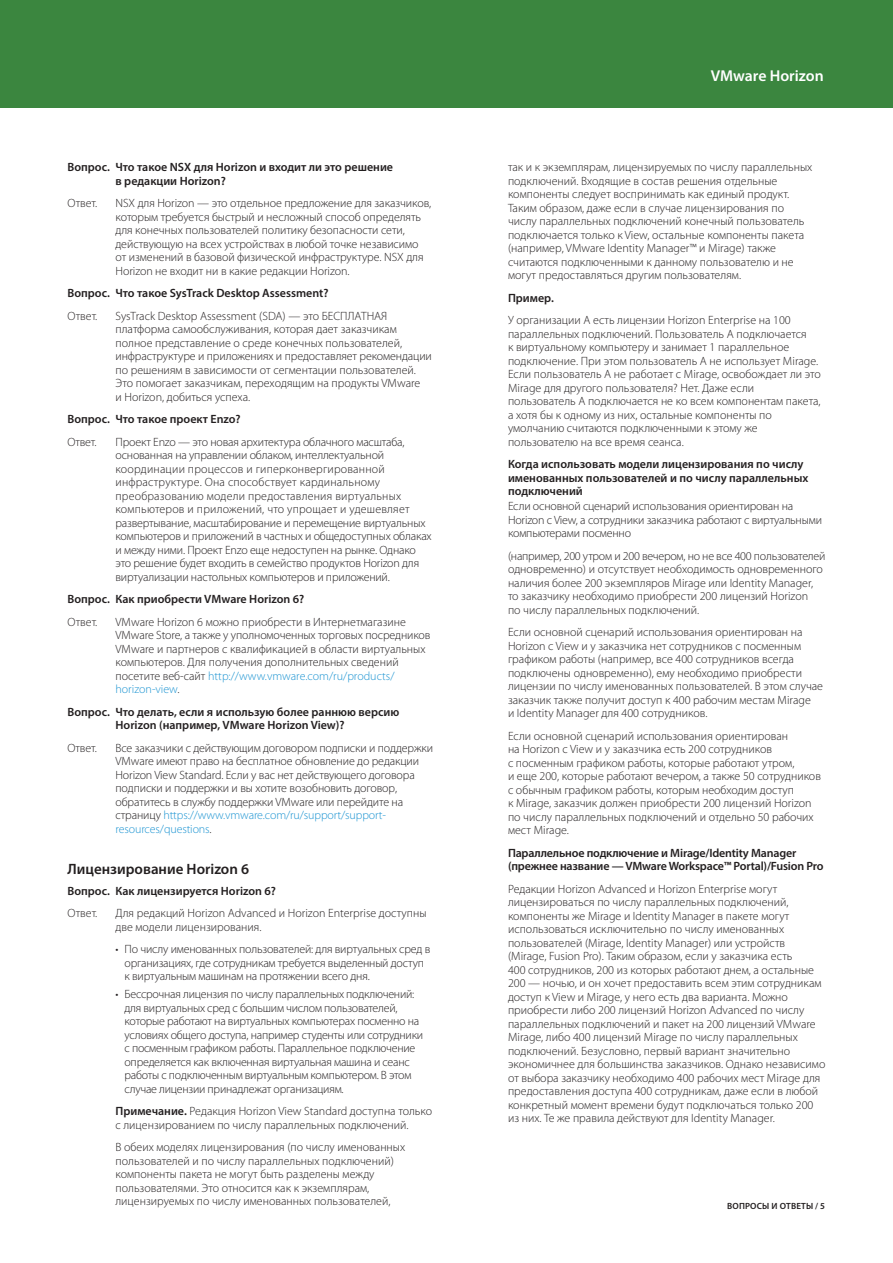
<style>
.page{position:relative;width:893px;height:1263px;background:#fff}
.page>*{position:absolute;margin:0;border:0;box-sizing:border-box;transform-origin:0 0}
.t1{font:600 15.75px "Myriad Pro";color:#fff}
._4a_Subhead_1{font:600 15px "Myriad Pro";color:#231f20}
._5a_Body_Answer{font:300 12px/13.5px "Myriad Pro";color:#231f20}
._5a_Body_Answer-2{font:300 12px/13.5px "Myriad Pro";letter-spacing:-.02em;color:#231f20}
._4b_Subhead_2_Questi{font:600 12px/13.5px "Myriad Pro";color:#231f20}
._5a_Body_Answer-3{font:600 12px/13.5px "Myriad Pro";letter-spacing:-.01em;color:#231f20}
._4b_Subhead_2_Answer{font:600 12px/13.5px "Myriad Pro";color:#231f20}
.t2{font:600 9px "Myriad Pro";letter-spacing:.02em;color:#231f20}
.s1{color:#1c94d2}
.s2{font-weight:600}
</style>
<div class="page">
<div style="left:0;top:0;width:893px;height:108px;background:#3b863f"></div>
<p class="_4b_Subhead_2_Questi" style="left:116px;top:160px;width:279px;text-indent:-48px">Вопрос. Что такое NSX для Horizon и входит ли это решение в редакции Horizon?</p>
<p class="_5a_Body_Answer" style="left:68px;top:196px;width:31px">Ответ.</p>
<p class="_5a_Body_Answer" style="left:116px;top:196px;width:317px">NSX для Horizon — это отдельное предложение для заказчиков, которым требуется быстрый и несложный способ определять для конечных пользователей политику безопасности сети, действующую на всех устройствах в любой точке независимо от изменений в базовой физической инфраструктуре. NSX для Horizon не входит ни в какие редакции Horizon.</p>
<p class="_4b_Subhead_2_Questi" style="left:68px;top:286px;width:263px">Вопрос. Что такое SysTrack Desktop Assessment?</p>
<p class="_5a_Body_Answer" style="left:68px;top:309px;width:31px">Ответ.</p>
<p class="_5a_Body_Answer" style="left:116px;top:309px;width:318px">SysTrack Desktop Assessment (SDA) — это БЕСПЛАТНАЯ платформа самообслуживания, которая дает заказчикам полное представление о среде конечных пользователей, инфраструктуре и приложениях и предоставляет рекомендации по решениям в зависимости от сегментации пользователей.<br>Это помогает заказчикам, переходящим на продукты VMware<br>и Horizon, добиться успеха.</p>
<p class="_4b_Subhead_2_Questi" style="left:68px;top:412px;width:175px">Вопрос. Что такое проект Enzo?</p>
<p class="_5a_Body_Answer" style="left:68px;top:435px;width:31px">Ответ.</p>
<p class="_5a_Body_Answer" style="left:116px;top:435px;width:318px">Проект Enzo — это новая архитектура облачного масштаба, основанная на управлении облаком, интеллектуальной координации процессов и гиперконвергированной инфраструктуре. Она способствует кардинальному преобразованию модели предоставления виртуальных компьютеров и приложений, что упрощает и удешевляет развертывание, масштабирование и перемещение виртуальных компьютеров и приложений в частных и общедоступных облаках и между ними. Проект Enzo еще недоступен на рынке. Однако это решение будет входить в семейство продуктов Horizon для виртуализации настольных компьютеров и приложений.</p>
<p class="_4b_Subhead_2_Questi" style="left:68px;top:592px;width:238px">Вопрос. Как приобрести VMware Horizon 6?</p>
<p class="_5a_Body_Answer" style="left:68px;top:615px;width:31px">Ответ.</p>
<p class="_5a_Body_Answer" style="left:116px;top:615px;width:317px">VMware Horizon 6 можно приобрести в Интернетмагазине VMware Store, а также у уполномоченных торговых посредников VMware и партнеров с квалификацией в области виртуальных компьютеров. Для получения дополнительных сведений посетите веб-сайт <span class="s1">http://www.vmware.com/ru/products/ horizon-view</span>.</p>
<p class="_5a_Body_Answer-3" style="left:68px;top:704px;width:333px;text-align:center">Вопрос. Что делать, если я использую более раннюю версию<br>Horizon (например, VMware Horizon View)?</p>
<p class="_5a_Body_Answer" style="left:68px;top:741px;width:31px">Ответ.</p>
<p class="_5a_Body_Answer" style="left:116px;top:741px;width:319px">Все заказчики с действующим договором подписки и поддержки VMware имеют право на бесплатное обновление до редакции Horizon View Standard. Если у вас нет действующего договора подписки и поддержки и вы хотите возобновить договор, обратитесь в службу поддержки VMware или перейдите на страницу <span class="s1">https://www.vmware.com/ru/support/support&shy;resources/questions</span>.</p>
<p class="_4a_Subhead_1" style="left:68px;top:859px;width:183px">Лицензирование Horizon 6</p>
<p class="_4b_Subhead_2_Questi" style="left:68px;top:884px;width:210px">Вопрос. Как лицензируется Horizon 6?</p>
<p class="_5a_Body_Answer" style="left:68px;top:906px;width:31px">Ответ.</p>
<p class="_5a_Body_Answer" style="left:116px;top:906px;width:312px">Для редакций Horizon Advanced и Horizon Enterprise доступны две модели лицензирования.</p>
<p class="_5a_Body_Answer" style="left:124px;top:942px;width:307px;text-indent:-9px">• По числу именованных пользователей: для виртуальных сред в организациях, где сотрудникам требуется выделенный доступ к виртуальным машинам на протяжении всего дня.</p>
<p class="_5a_Body_Answer-2" style="left:124px;top:987px;width:300px;text-indent:-9px">• Бессрочная лицензия по числу параллельных подключений: для виртуальных сред с большим числом пользователей, которые работают на виртуальных компьютерах посменно на условиях общего доступа, например студенты или сотрудники с посменным графиком работы. Параллельное подключение определяется как включенная виртуальная машина и сеанс работы с подключенным виртуальным компьютером. В этом случае лицензии принадлежат организациям.</p>
<p class="_5a_Body_Answer" style="left:116px;top:1104px;width:318px"><span class="s2">Примечание.</span> Редакция Horizon View Standard доступна только с лицензированием по числу параллельных подключений.</p>
<p class="_5a_Body_Answer" style="left:116px;top:1140px;width:291px">В обеих моделях лицензирования (по числу именованных пользователей и по числу параллельных подключений) компоненты пакета не могут быть разделены между пользователями. Это относится как к экземплярам, лицензируемых по числу именованных пользователей,</p>
<h1 class="t1" style="left:711px;top:66px;width:115px">VMware Horizon</h1>
<p class="_5a_Body_Answer" style="left:508px;top:160px;width:306px">так и к экземплярам, лицензируемых по числу параллельных подключений. Входящие в состав решения отдельные компоненты следует воспринимать как единый продукт.<br>Таким образом, даже если в случае лицензирования по числу параллельных подключений конечный пользователь подключается только к View, остальные компоненты пакета (например, VMware Identity Manager™ и Mirage) также считаются подключенными к данному пользователю и не могут предоставляться другим пользователям.</p>
<p class="_5a_Body_Answer-3" style="left:508px;top:290px;width:48px">Пример.</p>
<p class="_5a_Body_Answer" style="left:508px;top:313px;width:314px">У организации А есть лицензии Horizon Enterprise на 100 параллельных подключений. Пользователь А подключается<br>к виртуальному компьютеру и занимает 1 параллельное подключение. При этом пользователь А не использует Mirage.<br>Если пользователь А не работает с Mirage, освобождает ли это Mirage для другого пользователя? Нет. Даже если пользователь А подключается не ко всем компонентам пакета, а хотя бы к одному из них, остальные компоненты по умолчанию считаются подключенными к этому же пользователю на все время сеанса.</p>
<p class="_4b_Subhead_2_Answer" style="left:508px;top:457px;width:302px">Когда использовать модели лицензирования по числу именованных пользователей и по числу параллельных подключений</p>
<p class="_5a_Body_Answer" style="left:508px;top:499px;width:316px">Если основной сценарий использования ориентирован на<br>Horizon с View, а сотрудники заказчика работают с виртуальными компьютерами посменно</p>
<p class="_5a_Body_Answer" style="left:508px;top:549px;width:319px">(например, 200 утром и 200 вечером, но не все 400 пользователей одновременно) и отсутствует необходимость одновременного наличия более 200 экземпляров Mirage или Identity Manager, то заказчику необходимо приобрести 200 лицензий Horizon<br>по числу параллельных подключений.</p>
<p class="_5a_Body_Answer" style="left:508px;top:625px;width:317px">Если основной сценарий использования ориентирован на Horizon с View и у заказчика нет сотрудников с посменным графиком работы (например, все 400 сотрудников всегда подключены одновременно), ему необходимо приобрести лицензии по числу именованных пользователей. В этом случае заказчик также получит доступ к 400 рабочим местам Mirage<br>и Identity Manager для 400 сотрудников.</p>
<p class="_5a_Body_Answer" style="left:508px;top:729px;width:314px">Если основной сценарий использования ориентирован<br>на Horizon с View и у заказчика есть 200 сотрудников<br>с посменным графиком работы, которые работают утром,<br>и еще 200, которые работают вечером, а также 50 сотрудников с обычным графиком работы, которым необходим доступ<br>к Mirage, заказчик должен приобрести 200 лицензий Horizon по числу параллельных подключений и отдельно 50 рабочих мест Mirage.</p>
<p class="_5a_Body_Answer-3" style="left:508px;top:845px;width:317px">Параллельное подключение и Mirage/Identity Manager (прежнее название — VMware Workspace™ Portal)/Fusion Pro</p>
<p class="_5a_Body_Answer" style="left:508px;top:882px;width:319px">Редакции Horizon Advanced и Horizon Enterprise могут лицензироваться по числу параллельных подключений, компоненты же Mirage и Identity Manager в пакете могут использоваться исключительно по числу именованных пользователей (Mirage, Identity Manager) или устройств (Mirage, Fusion Pro). Таким образом, если у заказчика есть<br>400 сотрудников, 200 из которых работают днем, а остальные 200 — ночью, и он хочет предоставить всем этим сотрудникам доступ к View и Mirage, у него есть два варианта. Можно приобрести либо 200 лицензий Horizon Advanced по числу параллельных подключений и пакет на 200 лицензий VMware Mirage, либо 400 лицензий Mirage по числу параллельных подключений. Безусловно, первый вариант значительно экономичнее для большинства заказчиков. Однако независимо от выбора заказчику необходимо 400 рабочих мест Mirage для предоставления доступа 400 сотрудникам, даже если в любой конкретный момент времени будут подключаться только 200 из них. Те же правила действуют для Identity Manager.</p>
<p class="t2" style="left:727px;top:1200px;width:99px">ВОПРОСЫ И ОТВЕТЫ / 5</p>
</div>
